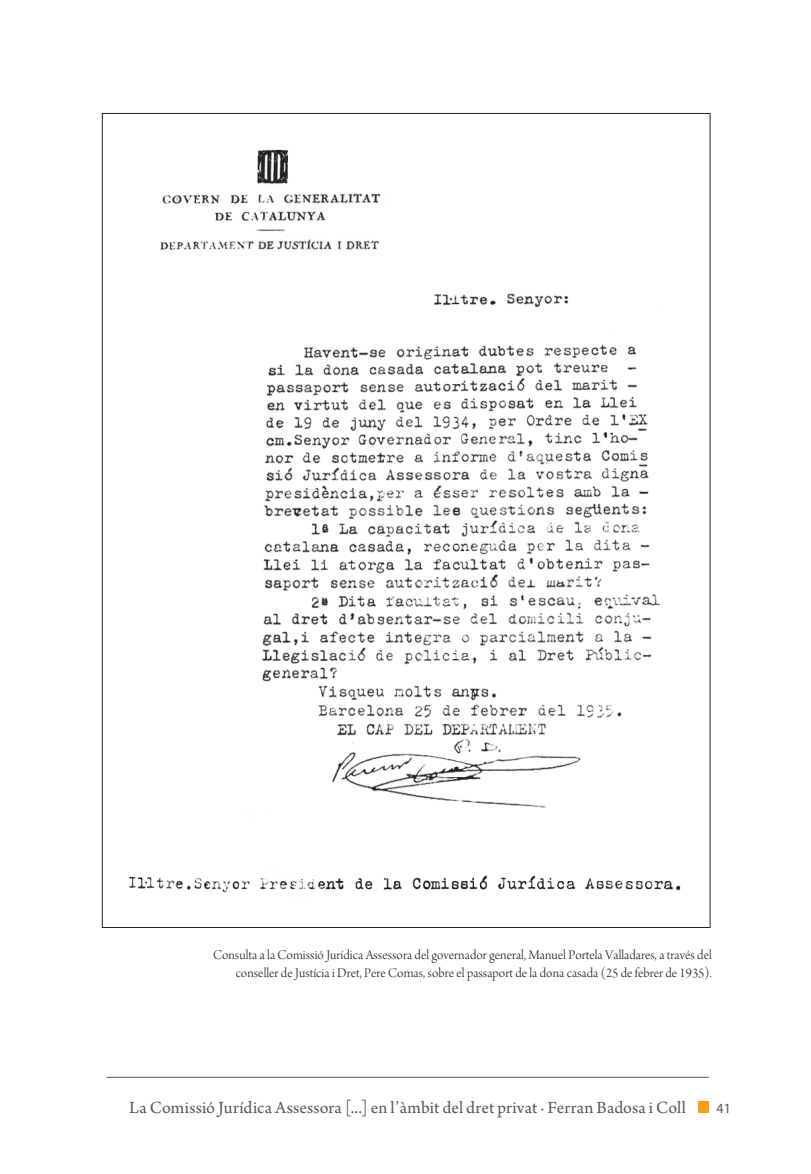
<style>
.page{position:relative;width:811px;height:1174px;background:#fff}
.page>*{position:absolute;margin:0;border:0;box-sizing:border-box;transform-origin:0 0}
.t1{font:18px "Arno Pro";letter-spacing:.005em;color:#57585a}
.t2{font:14px/18px "Arno Pro Light Display";letter-spacing:.005em;color:#231f20;text-align:right}
.t3{font:14px "Myriad";color:#57585a}
</style>
<div class="page">
<hr style="left:106px;top:1077px;width:603px;height:1px;background:#57585a">
<div style="left:698px;top:1101px;width:11px;height:12px;background:#f89e1c"></div>
<img style="left:129px;top:149px;width:552px;height:744px">
<p class="t2" style="left:213px;top:946px;width:500px">Consulta a la Comissió Jurídica Assessora del governador general, Manuel Portela Valladares, a través del conseller de Justícia i Dret, Pere Comas, sobre el passaport de la dona casada (25 de febrer de 1935).</p>
<p class="t1" style="left:129px;top:1097px;width:558px">La Comissió Jurídica Assessora [...] en l’àmbit del dret privat · Ferran Badosa i Coll</p>
<p class="t3" style="left:716px;top:1101px;width:16px">41</p>
</div>
